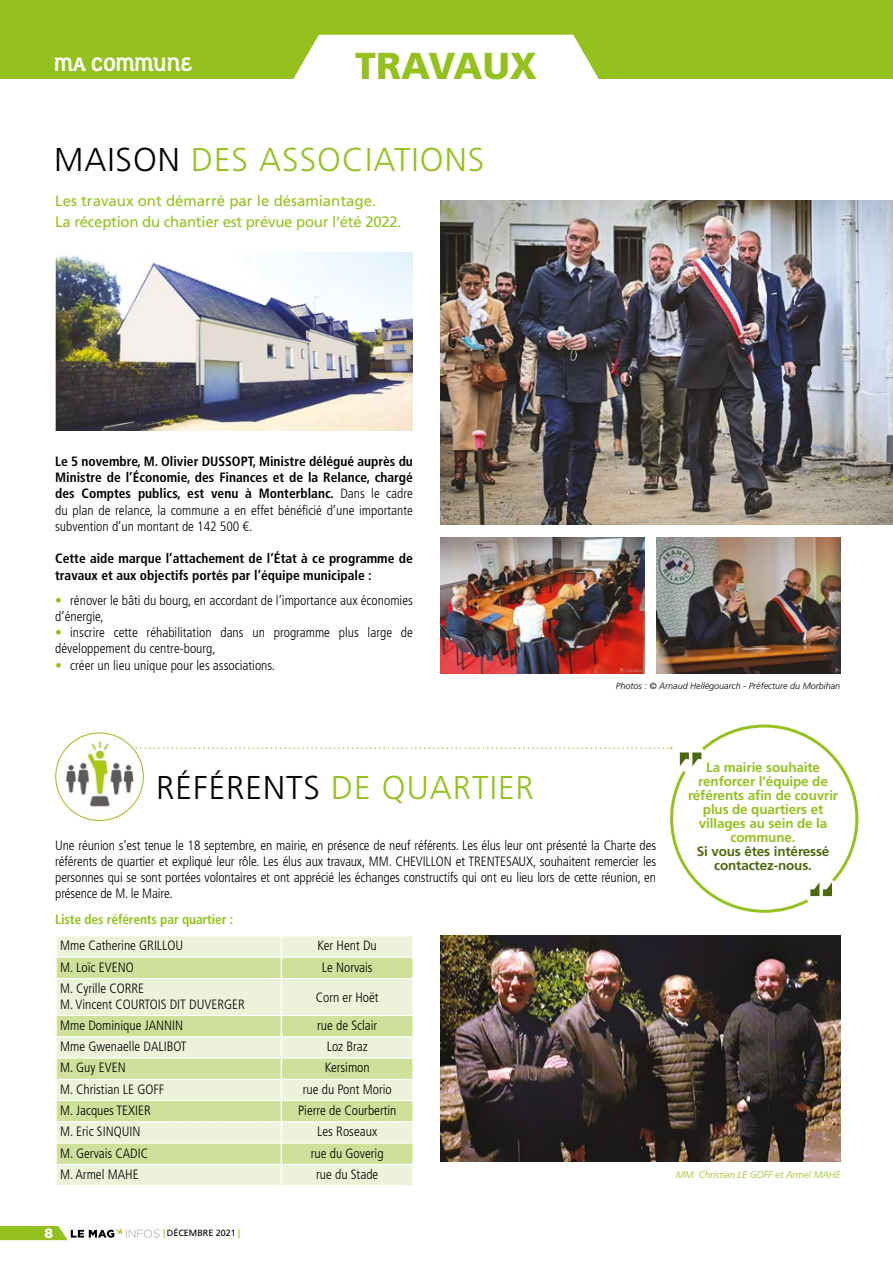
<style>
.page{position:relative;width:893px;height:1263px;background:#fff}
.page>*{position:absolute;margin:0;border:0;box-sizing:border-box;transform-origin:0 0}
.t1{font:900 37.5px "Frutiger LT Std";color:#95c11f}
.t2{font:300 33px "Frutiger LT Std";letter-spacing:.03em;color:#95c11f}
.t3{font:700 19.5px "Spotka Alternate";letter-spacing:-.01em;color:#fff}
.t4{font:15px/21px "Frutiger LT Std";letter-spacing:-.02em;color:#95c11f}
.t5{font:300 condensed 13.5px/16.2px "Frutiger LT Std";color:#000}
.t6{font:700 condensed 13.5px/16.2px "Frutiger LT Std";color:#000;text-align:justify}
.t7{font:700 13.5px/14px "Frutiger LT Std";letter-spacing:-.01em;color:#95c11f;text-align:center}
.t8{font:700 13.5px/14px "Frutiger LT Std";letter-spacing:-.01em;color:#4d680f;text-align:center}
.t9{font:700 condensed 13.5px "Frutiger LT Std";letter-spacing:-.01em;color:#95c11f}
.t10{font:900 13.5px "Gotham";color:#fff}
.t11{font:italic 300 9.75px "Frutiger LT Std";color:#95c11f}
.t12{font:italic 300 9px "Frutiger LT Std";color:#000}
.t13{font:9px "Frutiger LT Std";color:#000}
.s1{color:#000}
.s2{font-weight:300}
.s3{color:#95c11f}
.s4{font-weight:700;color:#95c11f}
</style>
<div class="page">
<div style="left:0;top:0;width:893px;height:79px;background:#95c11f"></div>
<svg style="left:293px;top:35px;width:306px;height:44px;background:#f5f9eb"></svg>
<svg style="left:0;top:1226px;width:159px;height:14px"></svg>
<svg style="left:56px;top:733px;width:87px;height:87px"></svg>
<img style="left:58px;top:735px;width:83px;height:83px;border-radius:42px">
<img style="left:55px;top:253px;width:358px;height:177px">
<img style="left:656px;top:537px;width:185px;height:136px">
<img style="left:440px;top:537px;width:204px;height:136px">
<img style="left:440px;top:201px;width:452px;height:323px">
<div style="left:57px;top:979px;width:355px;height:36px;background:#edf3da"></div>
<hr style="left:281px;top:979px;width:1px;height:36px;background:#fff">
<svg style="left:56px;top:936px;width:357px;height:43px;background:#e0ebbf"></svg>
<svg style="left:56px;top:1015px;width:357px;height:170px;background:#e0eabe"></svg>
<img style="left:440px;top:935px;width:400px;height:227px">
<svg style="left:100px;top:724px;width:759px;height:189px"></svg>
<h3 class="t3" style="left:54px;top:55px;width:140px">MA COMMUNE</h3>
<h1 class="t1" style="left:355px;top:46px;width:183px">TRAVAUX</h1>
<h2 class="t2" style="left:54px;top:143px;width:432px"><span class="s1">MAISON</span> DES ASSOCIATIONS</h2>
<p class="t4" style="left:55px;top:191px;width:348px">Les travaux ont démarré par le désamiantage.<br>La réception du chantier est prévue pour l’été 2022.</p>
<p class="t6" style="left:55px;top:454px;width:359px">Le 5 novembre, M. Olivier DUSSOPT, Ministre délégué auprès du Ministre de l’Économie, des Finances et de la Relance, chargé des Comptes publics, est venu à Monterblanc. <span class="s2">Dans le cadre du plan de relance, la commune a en effet bénéficié d’une importante subvention d’un montant de 142 500 €.</span></p>
<p class="t6" style="left:55px;top:551px;width:359px">Cette aide marque l’attachement de l’État à ce programme de travaux et aux objectifs portés par l’équipe municipale :</p>
<p class="t5" style="left:55px;top:592px;width:359px"><span class="s3">•</span> rénover le bâti du bourg, en accordant de l’importance aux économies d’énergie,</p>
<p class="t5" style="left:55px;top:625px;width:359px"><span class="s3">•</span> inscrire cette réhabilitation dans un programme plus large de développement du centre-bourg,</p>
<p class="t5" style="left:55px;top:657px;width:221px"><span class="s3">•</span> créer un lieu unique pour les associations.</p>
<p class="t12" style="left:616px;top:682px;width:226px">Photos : © Arnaud Hellégouarch - Préfecture du Morbihan</p>
<h2 class="t2" style="left:156px;top:771px;width:379px"><span class="s1">RÉFÉRENTS</span> DE QUARTIER</h2>
<p class="t5" style="left:55px;top:837px;width:602px;text-align:justify">Une réunion s’est tenue le 18 septembre, en mairie, en présence de neuf référents. Les élus leur ont présenté la Charte des référents de quartier et expliqué leur rôle. Les élus aux travaux, MM. CHEVILLON et TRENTESAUX, souhaitent remercier les personnes qui se sont portées volontaires et ont apprécié les échanges constructifs qui ont eu lieu lors de cette réunion, en présence de M. le Maire.</p>
<p class="t9" style="left:55px;top:913px;width:180px">Liste des référents par quartier :</p>
<p class="t7" style="left:688px;top:762px;width:152px">La mairie souhaite renforcer l’équipe de référents afin de couvrir plus de quartiers et villages au sein de la commune.</p>
<p class="t8" style="left:697px;top:845px;width:134px">Si vous êtes intéressé contactez-nous.</p>
<p class="t5" style="left:60px;top:938px;width:125px">Mme Catherine GRILLOU</p>
<p class="t5" style="left:318px;top:938px;width:61px">Ker Hent Du</p>
<p class="t5" style="left:60px;top:959px;width:75px">M. Loïc EVENO</p>
<p class="t5" style="left:322px;top:959px;width:52px">Le Norvais</p>
<p class="t5" style="left:60px;top:980px;width:186px">M. Cyrille CORRE<br>M. Vincent COURTOIS DIT DUVERGER</p>
<p class="t5" style="left:316px;top:989px;width:64px">Corn er Hoët</p>
<p class="t5" style="left:60px;top:1017px;width:125px">Mme Dominique JANNIN</p>
<p class="t5" style="left:317px;top:1017px;width:62px">rue de Sclair</p>
<p class="t5" style="left:60px;top:1039px;width:128px">Mme Gwenaelle DALIBOT</p>
<p class="t5" style="left:327px;top:1039px;width:42px">Loz Braz</p>
<p class="t5" style="left:60px;top:1060px;width:67px">M. Guy EVEN</p>
<p class="t5" style="left:325px;top:1060px;width:47px">Kersimon</p>
<p class="t5" style="left:60px;top:1081px;width:106px">M. Christian LE GOFF</p>
<p class="t5" style="left:303px;top:1081px;width:91px">rue du Pont Morio</p>
<p class="t5" style="left:60px;top:1102px;width:92px">M. Jacques TEXIER</p>
<p class="t5" style="left:298px;top:1102px;width:100px">Pierre de Courbertin</p>
<p class="t5" style="left:60px;top:1124px;width:82px">M. Eric SINQUIN</p>
<p class="t5" style="left:317px;top:1124px;width:62px">Les Roseaux</p>
<p class="t5" style="left:60px;top:1145px;width:89px">M. Gervais CADIC</p>
<p class="t5" style="left:311px;top:1145px;width:74px">rue du Goverig</p>
<p class="t5" style="left:60px;top:1166px;width:80px">M. Armel MAHE</p>
<p class="t5" style="left:316px;top:1166px;width:64px">rue du Stade</p>
<p class="t11" style="left:676px;top:1171px;width:166px">MM. Christian LE GOFF et Armel MAHE</p>
<p class="t10" style="left:45px;top:1227px;width:10px">8</p>
<p class="t13" style="left:164px;top:1228px;width:78px"><span class="s4">|</span> DÉCEMBRE 2021 <span class="s4">|</span></p>
</div>
